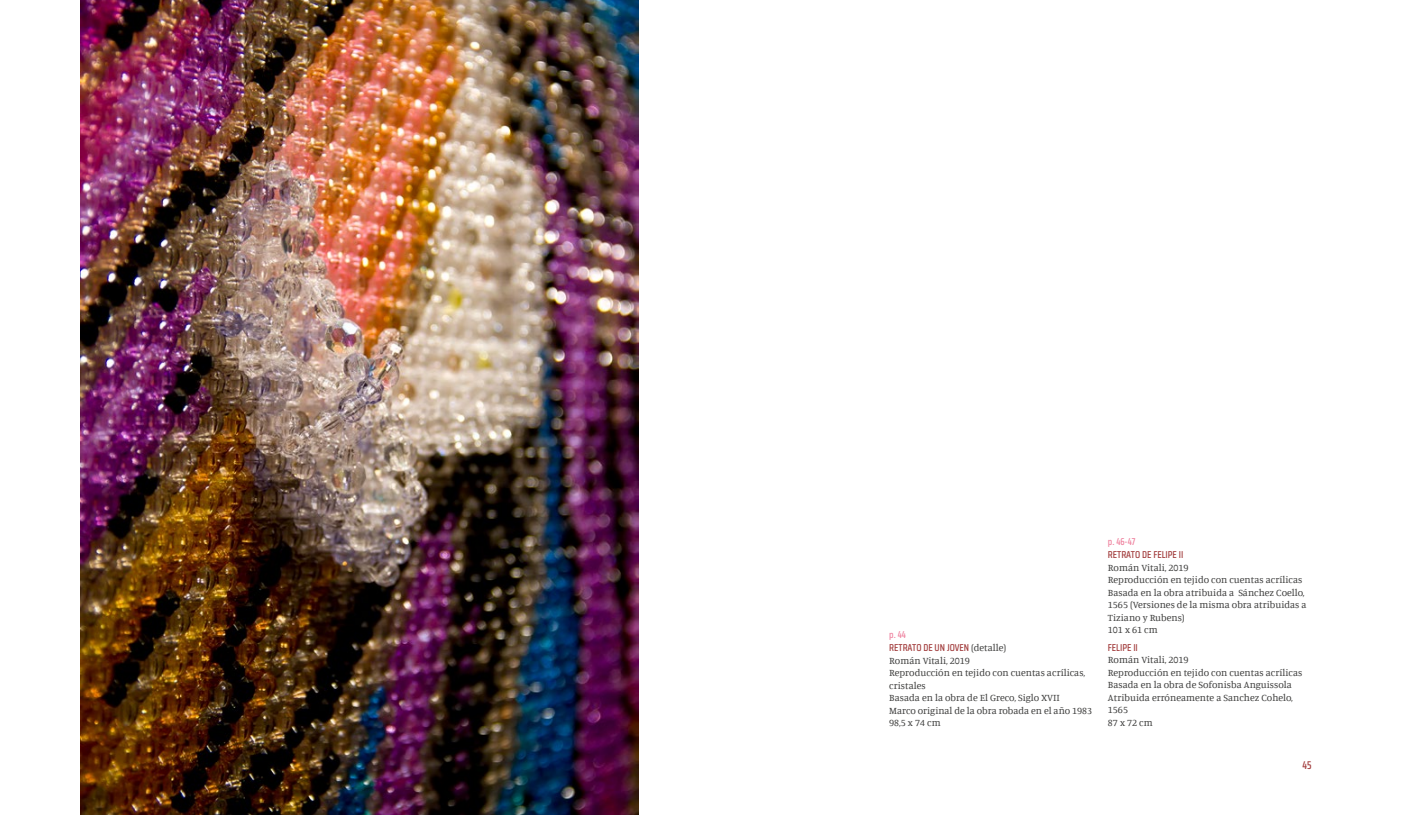
<style>
.page{position:relative;width:1418px;height:815px;background:#fff}
.page>*{position:absolute;margin:0;border:0;box-sizing:border-box;transform-origin:0 0}
.t1{font:500 11.25px "Saira Condensed";color:#a33f3f}
.t2{font:10px/12.5px "Manuale";color:#3c3c3b}
.t3{font:500 10px/13.8px "Saira Condensed";color:#a33f3f}
.t4{font:500 10px "Saira Condensed";color:#ef84a0}
.s1{color:#ef84a0}
.s2{font-family:"Manuale";font-weight:400;color:#3c3c3b}
</style>
<div class="page">
<img style="left:80px;top:0;width:558px;height:815px">
<p class="t3" style="left:889px;top:627px;width:118px"><span class="s1">p. 44<br></span>RETRATO DE UN JOVEN <span class="s2">(detalle)</span></p>
<p class="t2" style="left:889px;top:654px;width:204px">Román Vitali, 2019<br>Reproducción en tejido con cuentas acrílicas, cristales<br>Basada en la obra de El Greco, Siglo XVII<br>Marco original de la obra robada en el año 1983<br>98,5 x 74 cm</p>
<p class="t4" style="left:1107px;top:533px;width:29px">p. 46-47</p>
<p class="t3" style="left:1107px;top:548px;width:77px">RETRATO DE FELIPE II</p>
<p class="t2" style="left:1107px;top:561px;width:200px">Román Vitali, 2019<br>Reproducción en tejido con cuentas acrílicas<br>Basada en la obra atribuida a Sánchez Coello,<br>1565 (Versiones de la misma obra atribuidas a<br>Tiziano y Rubens)<br>101 x 61 cm</p>
<p class="t3" style="left:1107px;top:640px;width:31px">FELIPE II</p>
<p class="t2" style="left:1107px;top:653px;width:196px">Román Vitali, 2019<br>Reproducción en tejido con cuentas acrílicas<br>Basada en la obra de Sofonisba Anguissola<br>Atribuida erróneamente a Sanchez Cohelo,<br>1565<br>87 x 72 cm</p>
<p class="t1" style="left:1302px;top:757px;width:10px">45</p>
</div>
